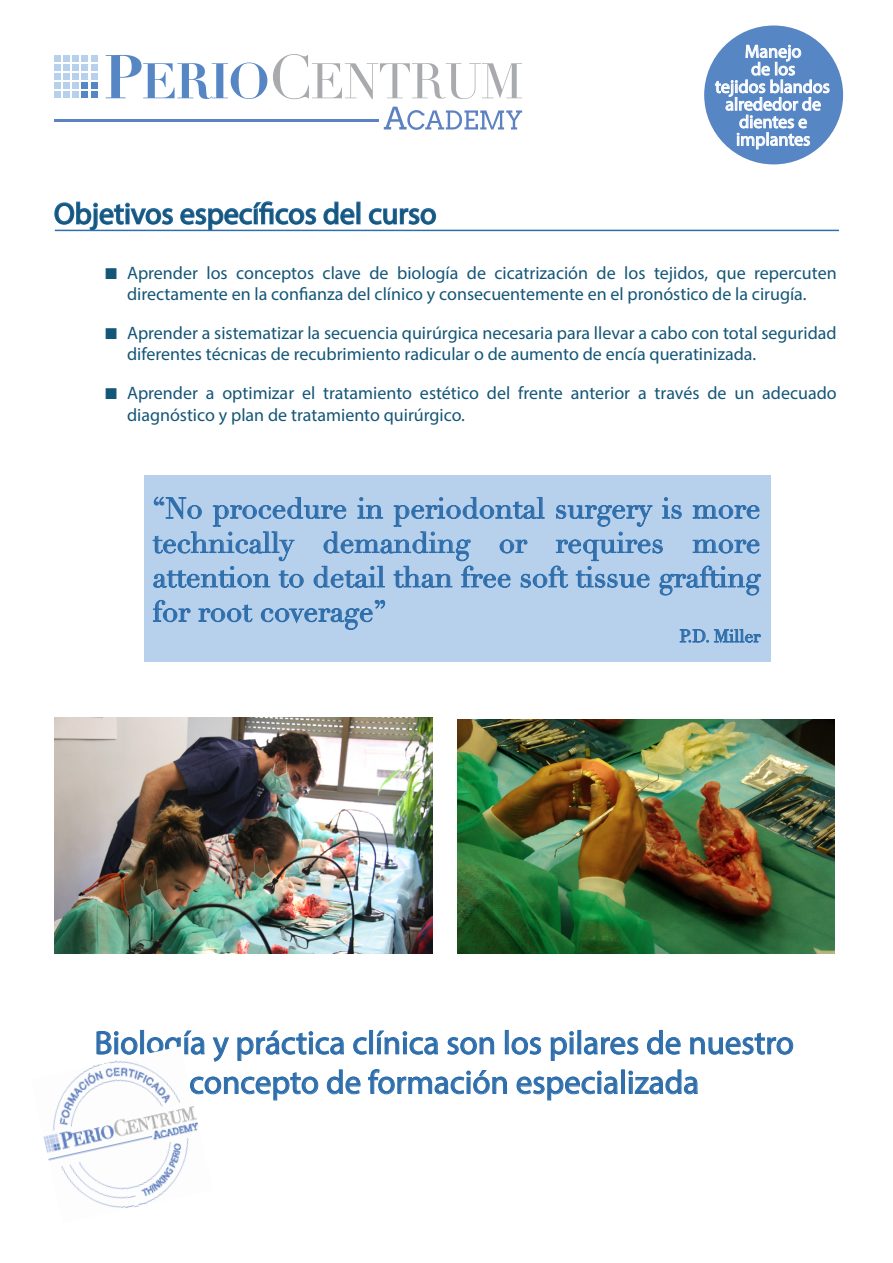
<style>
.page{position:relative;width:893px;height:1263px;background:#fff}
.page>*{position:absolute;margin:0;border:0;box-sizing:border-box;transform-origin:0 0}
.t1{font:33px/39.6px "Myriad Pro";color:#2e6eab;text-align:center}
.t2{font:30px "Myriad Pro";color:#145678}
.t3{font:28.65px/34.3px "Didot";color:#2e6eab;text-align:justify}
.t4{font:18px/21.6px "Myriad Pro";color:#145678}
.t5{font:18px/17.5px "Myriad Pro";color:#fff;text-align:center}
.t6{font:17.25px "Didot";color:#2e6eab}
.s1{font-family:"Andale Mono"}
</style>
<div class="page">
<div style="left:704px;top:26px;width:139px;height:138px;background:#5786c5;border-radius:50%"></div>
<svg style="left:715px;top:44px;width:114px;height:105px"></svg>
<svg style="left:106px;top:55px;width:161px;height:44px"></svg>
<svg style="left:273px;top:54px;width:249px;height:45px"></svg>
<div style="left:91px;top:55px;width:7px;height:6px;background:#b7d0ec"></div>
<div style="left:91px;top:64px;width:7px;height:7px;background:#b7d0ec"></div>
<svg style="left:82px;top:55px;width:6px;height:6px"></svg>
<div style="left:82px;top:64px;width:6px;height:7px;background:#b7d0ec"></div>
<div style="left:91px;top:73px;width:7px;height:7px;background:#b7d0ec"></div>
<div style="left:91px;top:82px;width:7px;height:7px;background:#5786c5"></div>
<div style="left:82px;top:73px;width:6px;height:7px;background:#b7d0ec"></div>
<div style="left:82px;top:82px;width:6px;height:7px;background:#5786c5"></div>
<div style="left:91px;top:92px;width:7px;height:6px;background:#5786c5"></div>
<svg style="left:82px;top:92px;width:6px;height:6px"></svg>
<div style="left:72px;top:55px;width:7px;height:6px;background:#b7d0ec"></div>
<div style="left:72px;top:64px;width:7px;height:7px;background:#b7d0ec"></div>
<div style="left:63px;top:55px;width:7px;height:6px;background:#b7d0ec"></div>
<div style="left:63px;top:64px;width:7px;height:7px;background:#b7d0ec"></div>
<div style="left:72px;top:73px;width:7px;height:7px;background:#b7d0ec"></div>
<div style="left:72px;top:82px;width:7px;height:7px;background:#b7d0ec"></div>
<div style="left:63px;top:73px;width:7px;height:7px;background:#b7d0ec"></div>
<div style="left:63px;top:82px;width:7px;height:7px;background:#b7d0ec"></div>
<div style="left:72px;top:92px;width:7px;height:6px;background:#b7d0ec"></div>
<div style="left:63px;top:92px;width:7px;height:6px;background:#b7d0ec"></div>
<div style="left:54px;top:55px;width:7px;height:6px;background:#b7d0ec"></div>
<div style="left:54px;top:64px;width:7px;height:7px;background:#b7d0ec"></div>
<div style="left:54px;top:73px;width:7px;height:7px;background:#b7d0ec"></div>
<div style="left:54px;top:82px;width:7px;height:7px;background:#b7d0ec"></div>
<div style="left:54px;top:92px;width:7px;height:6px;background:#b7d0ec"></div>
<svg style="left:384px;top:107px;width:138px;height:23px"></svg>
<hr style="left:54px;top:119px;width:325px;height:2px;background:#5d82c2">
<svg style="left:54px;top:201px;width:263px;height:31px"></svg>
<svg style="left:323px;top:201px;width:32px;height:24px"></svg>
<div style="left:356px;top:202px;width:5px;height:22px;border:2px solid #2e6eab"></div>
<svg style="left:368px;top:208px;width:69px;height:17px"></svg>
<hr style="left:55px;top:230px;width:784px;height:1px;background:#2e6eab">
<div style="left:144px;top:475px;width:626px;height:187px;background:#b7d0ec"></div>
<svg style="left:153px;top:496px;width:608px;height:148px"></svg>
<img style="left:54px;top:717px;width:379px;height:236px">
<img style="left:457px;top:719px;width:377px;height:234px">
<svg style="left:96px;top:1031px;width:42px;height:15px"></svg>
<div style="left:140px;top:1030px;width:4px;height:24px;border:1px solid #2e6eab"></div>
<svg style="left:147px;top:1029px;width:646px;height:72px"></svg>
<img style="left:63px;top:1046px;width:128px;height:48px">
<img style="left:43px;top:1094px;width:159px;height:67px">
<img style="left:52px;top:1141px;width:150px;height:48px">
<img style="left:78px;top:1189px;width:90px;height:19px">
<p class="t5" style="left:715px;top:42px;width:116px">Manejo<br>de los<br>tejidos blandos alrededor de dientes e implantes</p>
<p class="t2" style="left:54px;top:195px;width:384px">Objetivos específicos del curso</p>
<p class="t4" style="left:106px;top:261px;width:732px;text-align:center"><span class="s1">■</span> Aprender los conceptos clave de biología de cicatrización de los tejidos, que repercuten directamente en la confianza del clínico y consecuentemente en el pronóstico de la cirugía.</p>
<p class="t4" style="left:127px;top:322px;width:711px;text-indent:-21px"><span class="s1">■</span> Aprender a sistematizar la secuencia quirúrgica necesaria para llevar a cabo con total seguridad diferentes técnicas de recubrimiento radicular o de aumento de encía queratinizada.</p>
<p class="t4" style="left:127px;top:382px;width:711px;text-indent:-21px"><span class="s1">■</span> Aprender a optimizar el tratamiento estético del frente anterior a través de un adecuado diagnóstico y plan de tratamiento quirúrgico.</p>
<p class="t3" style="left:153px;top:492px;width:609px">“No procedure in periodontal surgery is more technically demanding or requires more attention to detail than free soft tissue grafting for root coverage”</p>
<p class="t6" style="left:680px;top:626px;width:82px">P.D. Miller</p>
<p class="t1" style="left:95px;top:1022px;width:701px">Biología y práctica clínica son los pilares de nuestro concepto de formación especializada</p>
</div>
